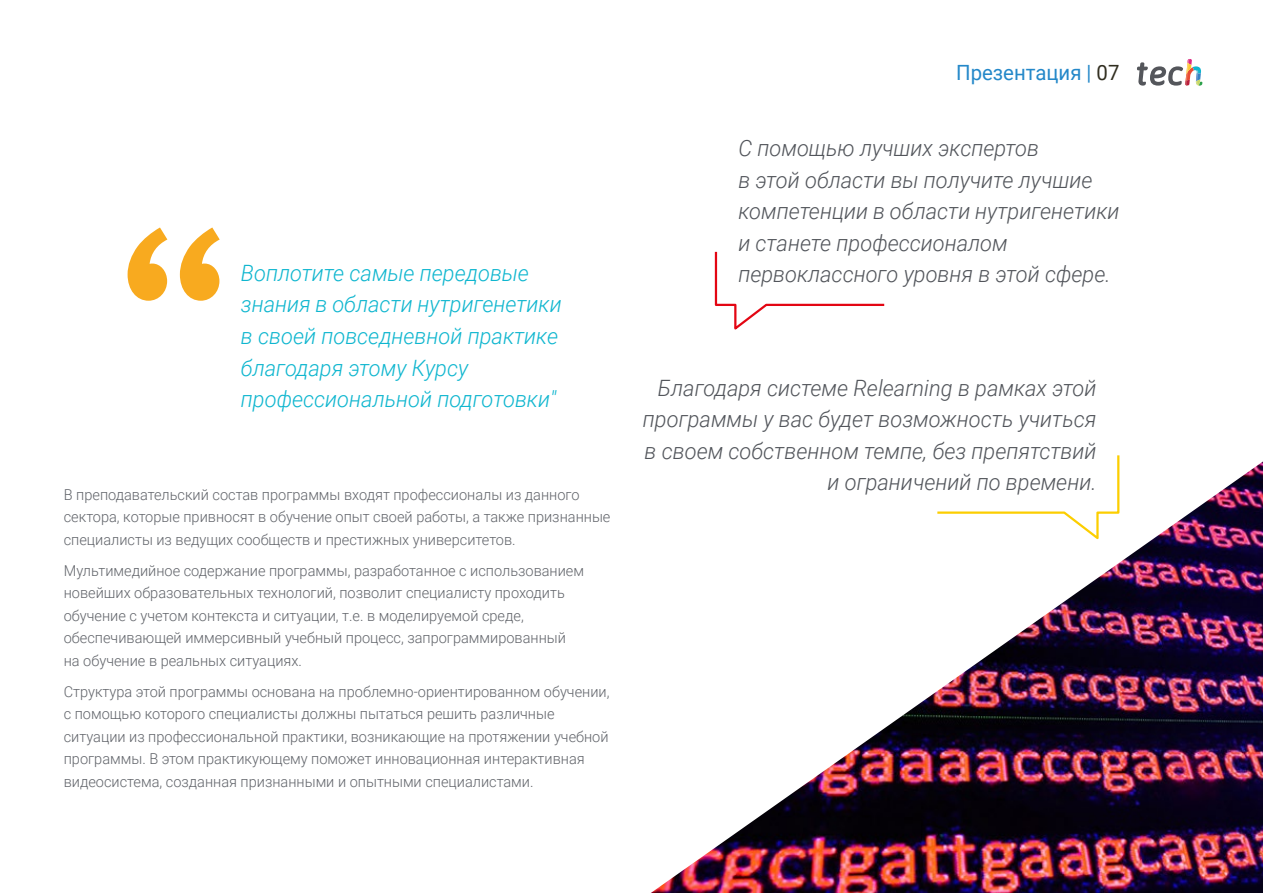
<style>
.page{position:relative;width:1263px;height:893px;background:#fff}
.page>*{position:absolute;margin:0;border:0;box-sizing:border-box;transform-origin:0 0}
.t1{font:italic 300 22.5px/31.5px "Roboto";color:#52555b}
.t2{font:italic 300 22.5px/31.5px "Roboto";color:#0fb6cf}
.t3{font:21px "Roboto";color:#2488c9}
.t4{font:300 15px/22.5px "Roboto";color:#61646a}
.s1{color:#312e20}
</style>
<div class="page">
<svg style="left:128px;top:227px;width:92px;height:74px"></svg>
<img style="left:651px;top:461px;width:612px;height:432px">
<svg style="left:714px;top:251px;width:171px;height:79px"></svg>
<svg style="left:935px;top:455px;width:185px;height:88px"></svg>
<svg style="left:1137px;top:59px;width:65px;height:27px"></svg>
<h1 class="t2" style="left:241px;top:256px;width:322px">Воплотите самые передовые знания в области нутригенетики в своей повседневной практике благодаря этому Курсу профессиональной подготовки"</h1>
<p class="t4" style="left:64px;top:482px;width:548px">В преподавательский состав программы входят профессионалы из данного сектора, которые привносят в обучение опыт своей работы, а также признанные специалисты из ведущих сообществ и престижных университетов.</p>
<p class="t4" style="left:64px;top:558px;width:522px">Мультимедийное содержание программы, разработанное с использованием новейших образовательных технологий, позволит специалисту проходить обучение с учетом контекста и ситуации, т.е. в моделируемой среде, обеспечивающей иммерсивный учебный процесс, запрограммированный на обучение в реальных ситуациях.</p>
<p class="t4" style="left:64px;top:679px;width:547px">Структура этой программы основана на проблемно-ориентированном обучении, с помощью которого специалисты должны пытаться решить различные ситуации из профессиональной практики, возникающие на протяжении учебной программы. В этом практикующему поможет инновационная интерактивная видеосистема, созданная признанными и опытными специалистами.</p>
<h2 class="t3" style="left:956px;top:57px;width:165px">Презентация | <span class="s1">07</span></h2>
<h1 class="t1" style="left:738px;top:132px;width:383px">С помощью лучших экспертов<br>в этой области вы получите лучшие компетенции в области нутригенетики и станете профессионалом первоклассного уровня в этой сфере.</h1>
<h1 class="t1" style="left:643px;top:371px;width:455px;text-align:right">Благодаря системе Relearning в рамках этой программы у вас будет возможность учиться в своем собственном темпе, без препятствий и ограничений по времени.</h1>
</div>
